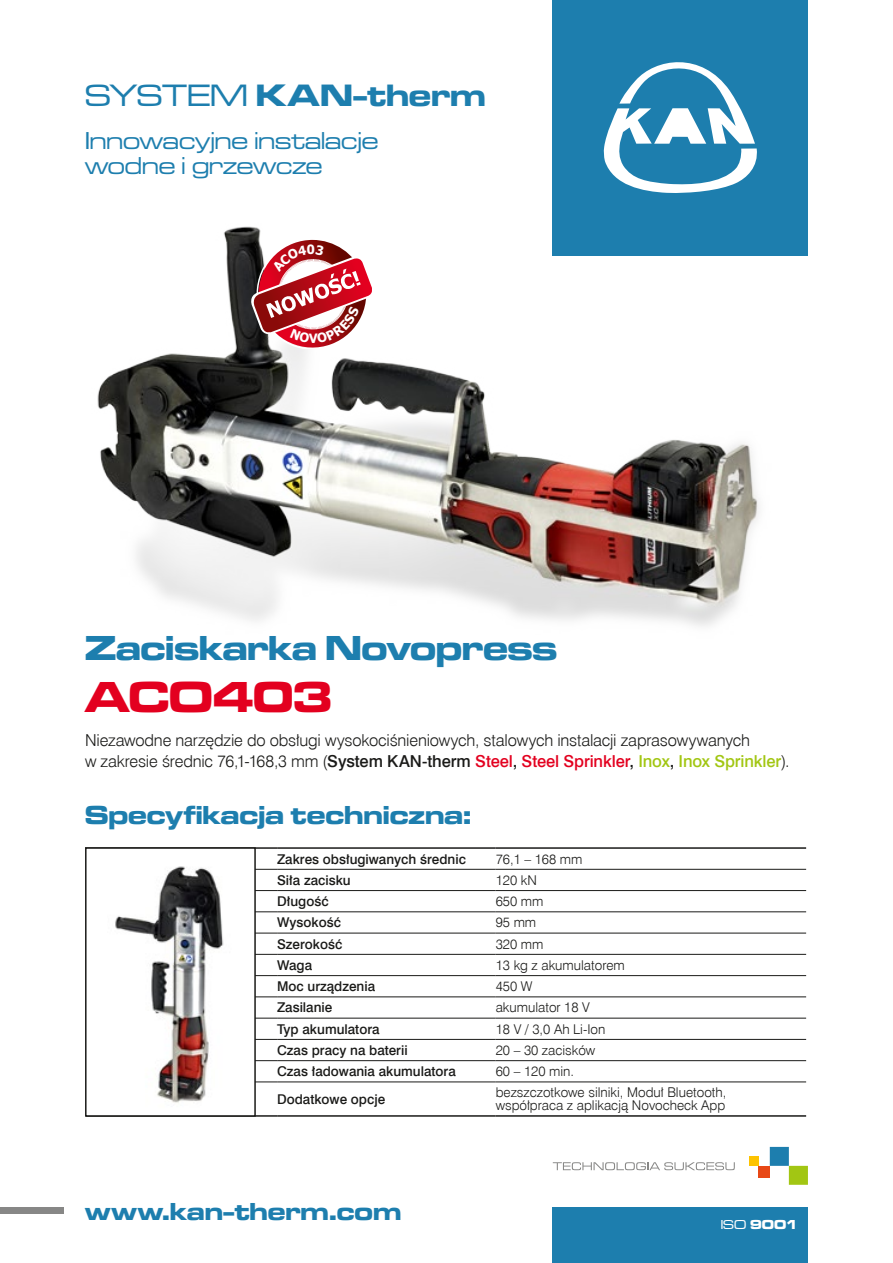
<style>
.page{position:relative;width:893px;height:1263px;background:#fff}
.page>*{position:absolute;margin:0;border:0;box-sizing:border-box;transform-origin:0 0}
.t1{font:45px "Microgramma D Bol Ext";letter-spacing:-.02em;color:#e3001f}
.t2{font:36px "Microgramma D Bol Ext";letter-spacing:-.015em;color:#1d7eae}
.t3{font:32.1px "Microgramma D Bol Ext";color:#1d7eae}
.t4{font:27px "Microgramma D Bol Ext";letter-spacing:-.005em;color:#1d7eae}
.t5{font:25.5px "Microgramma D Bol Ext";color:#1d7eae}
.t6{font:25.35px/25.2px "Microgramma D Med Ext";color:#1d7eae}
.t7{font:16.5px/21px "Swis 721 Lt EU";letter-spacing:-.01em;color:#1a1a18}
.t8{font:13.5px/13.5px "Swis 721 Lt EU";color:#1a1a18}
.t9{font:13.5px "Swis 721 Md EU";color:#1a1a18}
.t10{font:13.5px "Microgramma D Bol Ext";color:#fff}
.s1{font-family:"Microgramma D Med Ext"}
.s2{font-family:"Swis 721 Md EU"}
.s3{font-family:"Swis 721 Md EU";color:#e3001f}
.s4{font-family:"Swis 721 Md EU";color:#a2c613}
</style>
<div class="page">
<img style="left:97px;top:213px;width:678px;height:414px">
<hr style="left:85px;top:869px;width:192px;height:1px;background:#1a1a18">
<hr style="left:277px;top:869px;width:219px;height:1px;background:#1a1a18">
<hr style="left:496px;top:869px;width:310px;height:1px;background:#1a1a18">
<hr style="left:86px;top:890px;width:191px;height:1px;background:#1a1a18">
<hr style="left:277px;top:890px;width:219px;height:1px;background:#1a1a18">
<hr style="left:496px;top:890px;width:310px;height:1px;background:#1a1a18">
<hr style="left:86px;top:911px;width:191px;height:1px;background:#1a1a18">
<hr style="left:277px;top:911px;width:219px;height:1px;background:#1a1a18">
<hr style="left:496px;top:911px;width:310px;height:1px;background:#1a1a18">
<hr style="left:86px;top:933px;width:191px;height:1px;background:#1a1a18">
<hr style="left:277px;top:933px;width:219px;height:1px;background:#1a1a18">
<hr style="left:496px;top:933px;width:310px;height:1px;background:#1a1a18">
<hr style="left:86px;top:954px;width:191px;height:1px;background:#1a1a18">
<hr style="left:277px;top:954px;width:219px;height:1px;background:#1a1a18">
<hr style="left:496px;top:954px;width:310px;height:1px;background:#1a1a18">
<hr style="left:86px;top:975px;width:191px;height:1px;background:#1a1a18">
<hr style="left:277px;top:975px;width:219px;height:1px;background:#1a1a18">
<hr style="left:496px;top:975px;width:310px;height:1px;background:#1a1a18">
<hr style="left:86px;top:996px;width:191px;height:1px;background:#1a1a18">
<hr style="left:277px;top:996px;width:219px;height:1px;background:#1a1a18">
<hr style="left:496px;top:996px;width:310px;height:1px;background:#1a1a18">
<hr style="left:86px;top:1018px;width:191px;height:1px;background:#1a1a18">
<hr style="left:277px;top:1018px;width:219px;height:1px;background:#1a1a18">
<hr style="left:496px;top:1018px;width:310px;height:1px;background:#1a1a18">
<hr style="left:86px;top:1039px;width:191px;height:1px;background:#1a1a18">
<hr style="left:277px;top:1039px;width:219px;height:1px;background:#1a1a18">
<hr style="left:496px;top:1039px;width:310px;height:1px;background:#1a1a18">
<hr style="left:86px;top:1060px;width:191px;height:1px;background:#1a1a18">
<hr style="left:277px;top:1060px;width:219px;height:1px;background:#1a1a18">
<hr style="left:496px;top:1060px;width:310px;height:1px;background:#1a1a18">
<hr style="left:86px;top:1081px;width:191px;height:1px;background:#1a1a18">
<hr style="left:277px;top:1081px;width:219px;height:1px;background:#1a1a18">
<hr style="left:496px;top:1081px;width:310px;height:1px;background:#1a1a18">
<hr style="left:86px;top:1115px;width:191px;height:2px;background:#1a1a18">
<hr style="left:277px;top:1115px;width:219px;height:2px;background:#1a1a18">
<hr style="left:496px;top:1115px;width:310px;height:2px;background:#1a1a18">
<hr style="left:85px;top:847px;width:192px;height:2px;background:#1a1a18">
<hr style="left:277px;top:847px;width:219px;height:2px;background:#1a1a18">
<hr style="left:496px;top:847px;width:310px;height:2px;background:#1a1a18">
<div style="left:553px;top:1208px;width:255px;height:55px;background:#1d7eae"></div>
<div style="left:0;top:1208px;width:64px;height:6px;background:#878786"></div>
<div style="left:553px;top:0;width:255px;height:255px;background:#1d7eae"></div>
<svg style="left:603px;top:62px;width:154px;height:131px"></svg>
<div style="left:758px;top:1166px;width:12px;height:11px;background:#e84816"></div>
<div style="left:749px;top:1156px;width:9px;height:10px;background:#fdc300"></div>
<div style="left:789px;top:1166px;width:19px;height:19px;background:#a2c613"></div>
<div style="left:770px;top:1147px;width:19px;height:19px;background:#1d7eae"></div>
<svg style="left:553px;top:1162px;width:182px;height:8px"></svg>
<div style="left:86px;top:848px;width:169px;height:268px;background:#fff"></div>
<img style="left:115px;top:866px;width:109px;height:237px">
<div style="left:85px;top:847px;width:171px;height:270px;border:2px solid #1a1a18"></div>
<svg style="left:251px;top:240px;width:123px;height:114px"></svg>
<h3 class="t3" style="left:85px;top:74px;width:402px"><span class="s1">SYSTEM</span> KAN‑therm</h3>
<h3 class="t6" style="left:85px;top:127px;width:295px">Innowacyjne instalacje wodne i grzewcze</h3>
<h2 class="t2" style="left:85px;top:623px;width:474px">Zaciskarka Novopress</h2>
<h1 class="t1" style="left:85px;top:667px;width:250px">ACO403</h1>
<p class="t7" style="left:85px;top:730px;width:706px">Niezawodne narzędzie do obsługi wysokociśnieniowych, stalowych instalacji zaprasowywanych<br>w zakresie średnic 76,1-168,3 mm (<span class="s2">System KAN-therm</span> <span class="s3">Steel</span><span class="s2">,</span> <span class="s3">Steel Sprinkler</span><span class="s2">,</span> <span class="s4">Inox</span><span class="s2">,</span> <span class="s4">Inox Sprinkler</span>).</p>
<h3 class="t4" style="left:85px;top:797px;width:388px">Specyfikacja techniczna:</h3>
<p class="t9" style="left:277px;top:851px;width:190px">Zakres obsługiwanych średnic</p>
<p class="t8" style="left:496px;top:852px;width:88px">76,1 – 168 mm</p>
<p class="t9" style="left:277px;top:872px;width:75px">Siła zacisku</p>
<p class="t8" style="left:496px;top:873px;width:43px">120 kN</p>
<p class="t9" style="left:277px;top:893px;width:53px">Długość</p>
<p class="t8" style="left:496px;top:895px;width:49px">650 mm</p>
<p class="t9" style="left:277px;top:914px;width:65px">Wysokość</p>
<p class="t8" style="left:496px;top:916px;width:42px">95 mm</p>
<p class="t9" style="left:277px;top:935px;width:67px">Szerokość</p>
<p class="t8" style="left:496px;top:937px;width:49px">320 mm</p>
<p class="t9" style="left:277px;top:957px;width:36px">Waga</p>
<p class="t8" style="left:496px;top:958px;width:131px">13 kg z akumulatorem</p>
<p class="t9" style="left:277px;top:978px;width:100px">Moc urządzenia</p>
<p class="t8" style="left:496px;top:980px;width:38px">450 W</p>
<p class="t9" style="left:277px;top:999px;width:57px">Zasilanie</p>
<p class="t8" style="left:496px;top:1001px;width:96px">akumulator 18 V</p>
<p class="t9" style="left:277px;top:1020px;width:104px">Typ akumulatora</p>
<p class="t8" style="left:496px;top:1022px;width:111px">18 V / 3,0 Ah Li-Ion</p>
<p class="t9" style="left:277px;top:1042px;width:132px">Czas pracy na baterii</p>
<p class="t8" style="left:496px;top:1044px;width:101px">20 – 30 zacisków</p>
<p class="t9" style="left:277px;top:1063px;width:180px">Czas ładowania akumulatora</p>
<p class="t8" style="left:496px;top:1065px;width:80px">60 – 120 min.</p>
<p class="t9" style="left:277px;top:1090px;width:110px">Dodatkowe opcje</p>
<p class="t8" style="left:496px;top:1085px;width:232px">bezszczotkowe silniki, Moduł Bluetooth, współpraca z aplikacją Novocheck App</p>
<h3 class="t5" style="left:85px;top:1194px;width:318px">www.kan-therm.com</h3>
<p class="t10" style="left:721px;top:1216px;width:79px"><span class="s1">ISO</span> 9001</p>
</div>
